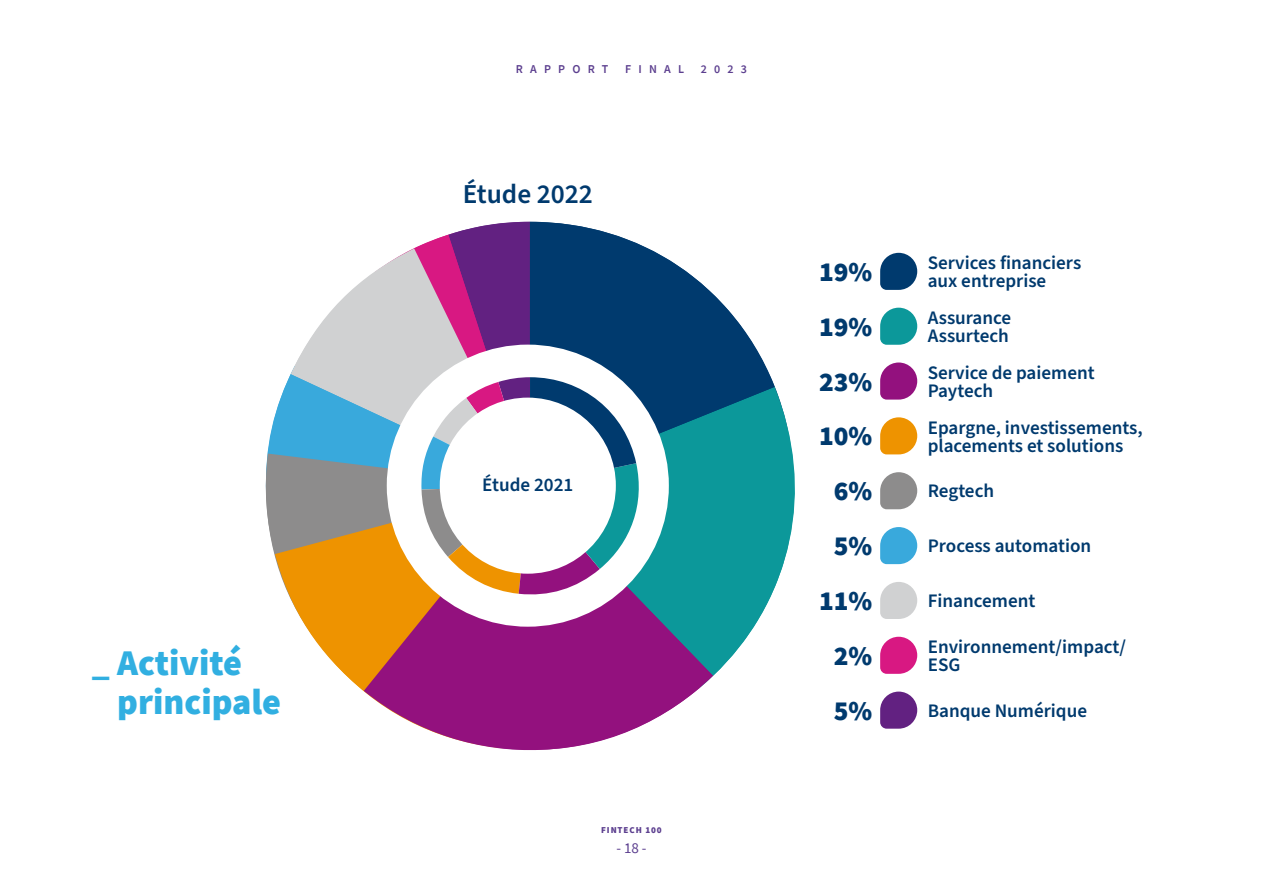
<style>
.page{position:relative;width:1263px;height:893px;background:#fff}
.page>*{position:absolute;margin:0;border:0;box-sizing:border-box;transform-origin:0 0}
.t1{font:900 36px/39px "Source Sans Pro";color:#31afe1}
.t2{font:900 27.3px "Source Sans Pro";color:#003a6e}
.t3{font:600 27.3px "Source Sans Pro";color:#003a6e}
.t4{font:600 19.05px/37px "Source Sans Pro";color:#003a6e}
.t5{font:15px "Source Sans Pro";color:#5c3f8f}
.t6{font:600 12px "Source Sans Pro";letter-spacing:.6em;color:#5c3f8f}
.t7{font:900 9px "Source Sans Pro";letter-spacing:.1em;color:#5c3f8f}
</style>
<div class="page">
<svg style="left:290px;top:597px;width:74px;height:94px;fill:#ee9300"></svg>
<svg style="left:364px;top:597px;width:349px;height:154px;fill:#93117e"></svg>
<svg style="left:530px;top:387px;width:265px;height:289px;background:#5483a1"></svg>
<svg style="left:645px;top:247px;width:130px;height:239px"></svg>
<div style="left:387px;top:345px;width:282px;height:282px;background:#fff;border-radius:50%"></div>
<svg style="left:880px;top:253px;width:37px;height:37px"></svg>
<svg style="left:880px;top:308px;width:37px;height:37px"></svg>
<svg style="left:880px;top:362px;width:37px;height:38px"></svg>
<svg style="left:880px;top:417px;width:37px;height:37px"></svg>
<svg style="left:880px;top:472px;width:37px;height:37px"></svg>
<svg style="left:880px;top:527px;width:37px;height:37px"></svg>
<svg style="left:880px;top:582px;width:37px;height:37px"></svg>
<svg style="left:880px;top:637px;width:37px;height:37px"></svg>
<svg style="left:880px;top:692px;width:37px;height:37px"></svg>
<svg style="left:265px;top:222px;width:380px;height:375px"></svg>
<div style="left:440px;top:398px;width:176px;height:176px;background:#fff;border-radius:50%"></div>
<h1 class="t1" style="left:117px;top:643px;width:166px;text-indent:-25px">_ Activité principale</h1>
<p class="t6" style="left:516px;top:61px;width:94px">RAPPORT</p>
<p class="t6" style="left:625px;top:61px;width:60px">FINAL</p>
<p class="t6" style="left:701px;top:61px;width:48px">2023</p>
<h2 class="t3" style="left:463px;top:176px;width:132px">Étude 2022</h2>
<p class="t4" style="left:482px;top:467px;width:93px">Étude 2021</p>
<p class="t7" style="left:601px;top:824px;width:62px">FINTECH 100</p>
<p class="t5" style="left:616px;top:838px;width:32px">- 18 -</p>
<h2 class="t2" style="left:819px;top:253px;width:55px">19%</h2>
<h2 class="t2" style="left:819px;top:308px;width:55px">19%</h2>
<h2 class="t2" style="left:819px;top:363px;width:55px">23%</h2>
<h2 class="t2" style="left:819px;top:417px;width:55px">10%</h2>
<p class="t4" style="left:928px;top:245px;width:155px">Services financiers</p>
<p class="t4" style="left:928px;top:263px;width:120px">aux entreprise<br>Assurance</p>
<p class="t4" style="left:928px;top:318px;width:169px">Assurtech<br>Service de paiement</p>
<p class="t4" style="left:928px;top:372px;width:217px">Paytech<br>Epargne, investissements,</p>
<p class="t4" style="left:928px;top:427px;width:197px">placements et solutions</p>
<h2 class="t2" style="left:834px;top:472px;width:40px">6%</h2>
<p class="t4" style="left:928px;top:473px;width:68px">Regtech</p>
<h2 class="t2" style="left:834px;top:527px;width:40px">5%</h2>
<p class="t4" style="left:928px;top:528px;width:165px">Process automation</p>
<h2 class="t2" style="left:819px;top:582px;width:55px">11%</h2>
<p class="t4" style="left:928px;top:583px;width:109px">Financement</p>
<p class="t4" style="left:928px;top:629px;width:200px">Environnement/impact/</p>
<h2 class="t2" style="left:834px;top:637px;width:40px">2%</h2>
<p class="t4" style="left:928px;top:647px;width:34px">ESG</p>
<h2 class="t2" style="left:834px;top:692px;width:40px">5%</h2>
<p class="t4" style="left:928px;top:693px;width:161px">Banque Numérique</p>
</div>
